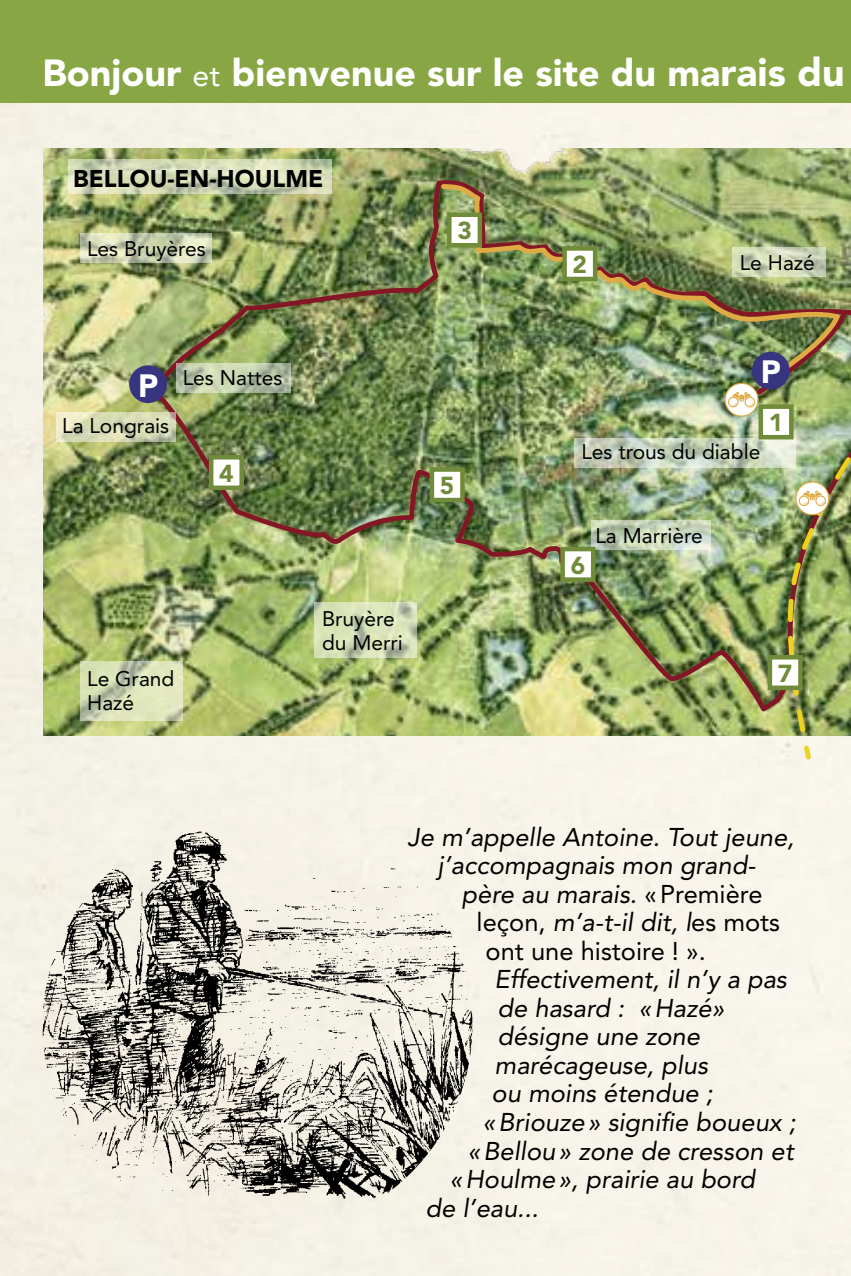
<style>
.page{position:relative;width:851px;height:1276px;background:#fff}
.page>*{position:absolute;margin:0;border:0;box-sizing:border-box;transform-origin:0 0}
.t1{font:900 37.5px "Avenir LT Std";color:#fff}
.t2{font:900 32.1px "Avenir LT Std";color:#fff}
.t3{font:italic 25.5px/28.5px "Avenir LT Std";color:#000;text-align:center}
.t4{font:25.5px "Avenir LT Std";color:#000}
.t5{font:900 24.3px "Avenir LT Std";color:#708b39}
.t6{font:900 24px "Avenir LT Std";color:#000}
.t7{font:21px/24px "Avenir LT Std";color:#000}
.s1{font-weight:400;font-size:30px}
.s2{font-size:39px}
.s3{font-style:normal}
</style>
<div class="page">
<div style="left:0;top:102px;width:850px;height:1174px;background:#f7f3ea"></div>
<div style="left:0;top:0;width:850px;height:102px;background:#88a643"></div>
<img style="left:43px;top:149px;width:807px;height:587px">
<img style="left:148px;top:178px;width:702px;height:538px">
<img style="left:438px;top:182px;width:406px;height:197px">
<div style="left:129px;top:365px;width:38px;height:38px;background:#373580;border-radius:50%"></div>
<svg style="left:725px;top:383px;width:32px;height:33px"></svg>
<div style="left:724px;top:383px;width:34px;height:34px;border:1px solid #e0ab45;border-radius:50%"></div>
<img style="left:727px;top:306px;width:123px;height:457px">
<img style="left:43px;top:814px;width:429px;height:422px">
<svg style="left:68px;top:159px;width:264px;height:34px;background:#d0d7b5"></svg>
<svg style="left:80px;top:233px;width:132px;height:30px;background:#c9cfb1"></svg>
<svg style="left:56px;top:412px;width:119px;height:29px;background:#d6dab5"></svg>
<svg style="left:591px;top:520px;width:119px;height:30px;background:#c6d2ba"></svg>
<svg style="left:732px;top:247px;width:93px;height:30px;background:#cdd5b5"></svg>
<svg style="left:81px;top:661px;width:102px;height:60px;background:#d3dab5"></svg>
<svg style="left:315px;top:602px;width:102px;height:55px;background:#d1dbb4"></svg>
<svg style="left:176px;top:363px;width:115px;height:30px;background:#bbc6a8"></svg>
<svg style="left:574px;top:438px;width:221px;height:30px;background:#c7d1bc"></svg>
<div style="left:760px;top:407px;width:31px;height:30px;background:#fff"></div>
<div style="left:758px;top:404px;width:35px;height:35px;border:4px solid #708b39"></div>
<div style="left:432px;top:469px;width:30px;height:31px;background:#fff"></div>
<div style="left:429px;top:467px;width:35px;height:35px;border:4px solid #708b39"></div>
<div style="left:211px;top:457px;width:31px;height:31px;background:#fff"></div>
<div style="left:209px;top:455px;width:35px;height:35px;border:4px solid #708b39"></div>
<div style="left:562px;top:549px;width:31px;height:30px;background:#fff"></div>
<div style="left:560px;top:547px;width:35px;height:35px;border:4px solid #708b39"></div>
<div style="left:769px;top:657px;width:31px;height:31px;background:#fff"></div>
<div style="left:767px;top:655px;width:35px;height:35px;border:4px solid #708b39"></div>
<div style="left:564px;top:248px;width:31px;height:31px;background:#fff"></div>
<div style="left:562px;top:246px;width:35px;height:35px;border:4px solid #708b39"></div>
<div style="left:449px;top:215px;width:31px;height:30px;background:#fff"></div>
<div style="left:447px;top:212px;width:35px;height:35px;border:4px solid #708b39"></div>
<h1 class="t1" style="left:43px;top:50px;width:803px">Bonjour <span class="s1">et</span> bienvenue sur le site du ma<span class="s2">rais du</span></h1>
<p class="t6" style="left:73px;top:164px;width:251px">BELLOU-EN-HOULME</p>
<p class="t7" style="left:87px;top:237px;width:120px">Les Bruyères</p>
<p class="t2" style="left:138px;top:366px;width:22px">P</p>
<p class="t7" style="left:62px;top:414px;width:108px">La Longrais</p>
<p class="t7" style="left:183px;top:366px;width:101px">Les Nattes</p>
<p class="t5" style="left:219px;top:458px;width:16px">4</p>
<p class="t5" style="left:457px;top:216px;width:16px">3</p>
<p class="t5" style="left:440px;top:471px;width:16px">5</p>
<p class="t7" style="left:87px;top:667px;width:89px">Le Grand<br>Hazé</p>
<p class="t7" style="left:322px;top:606px;width:82px">Bruyère du Merri</p>
<p class="t5" style="left:572px;top:250px;width:16px">2</p>
<p class="t7" style="left:739px;top:251px;width:77px">Le Hazé</p>
<p class="t2" style="left:760px;top:353px;width:22px">P</p>
<p class="t5" style="left:768px;top:408px;width:16px">1</p>
<p class="t7" style="left:581px;top:440px;width:180px">Les trous du diable</p>
<p class="t5" style="left:570px;top:550px;width:16px">6</p>
<p class="t7" style="left:595px;top:523px;width:109px">La Marrière</p>
<p class="t5" style="left:777px;top:658px;width:16px">7</p>
<p class="t3" style="left:407px;top:823px;width:388px">Je m’appelle Antoine. Tout jeune, j’accompagnais mon grand-</p>
<p class="t3" style="left:461px;top:880px;width:302px">père au marais. <span class="s3">«Première</span></p>
<p class="t3" style="left:476px;top:909px;width:305px"><span class="s3">leçon,</span> m’a-t-il dit, l<span class="s3">es mots</span></p>
<p class="t4" style="left:485px;top:936px;width:222px">ont une histoire ! ».</p>
<p class="t3" style="left:494px;top:966px;width:293px">Effectivement, il n’y a pas</p>
<p class="t3" style="left:497px;top:994px;width:228px">de hasard : «Hazé»</p>
<p class="t3" style="left:497px;top:1023px;width:204px">désigne une zone</p>
<p class="t3" style="left:494px;top:1051px;width:215px">marécageuse, plus</p>
<p class="t3" style="left:491px;top:1080px;width:223px">ou moins étendue ;</p>
<p class="t3" style="left:482px;top:1108px;width:314px">«Briouze» signifie boueux ;</p>
<p class="t3" style="left:467px;top:1137px;width:327px">«Bellou» zone de cresson et</p>
<p class="t3" style="left:449px;top:1165px;width:307px">«Houlme», prairie au bord</p>
<p class="t3" style="left:425px;top:1194px;width:114px">de l’eau...</p>
</div>
